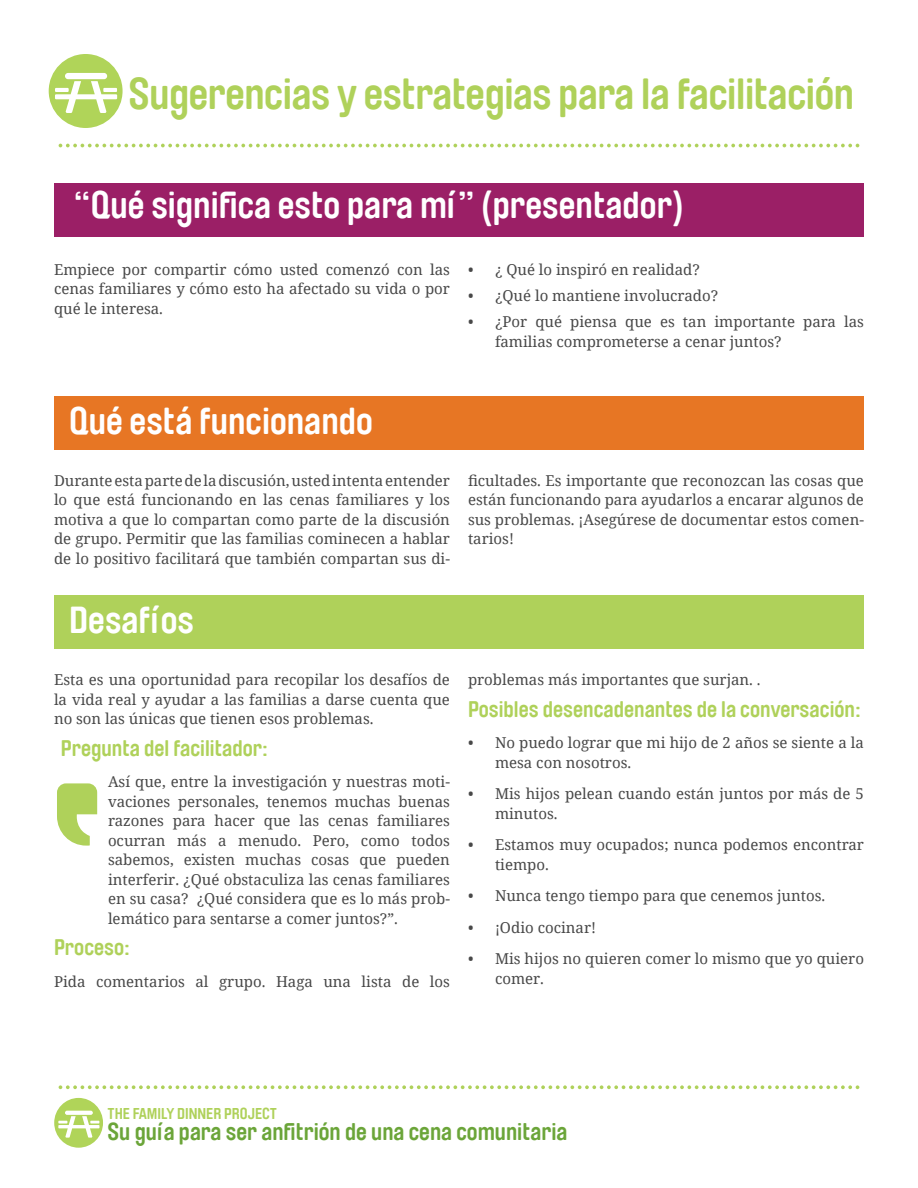
<style>
.page{position:relative;width:918px;height:1188px;background:#fff}
.page>*{position:absolute;margin:0;border:0;box-sizing:border-box;transform-origin:0 0}
.NEW-A_MASTER_HEADER{font:700 43.5px "Brauer Neue";letter-spacing:-.01em;color:#afd15a}
.main_bigger{font:700 37.5px "Brauer Neue";color:#fff}
.t1{font:700 24px "Brauer Neue";color:#6ba539}
.main_bigger-2{font:700 22.5px "Brauer Neue";color:#afd15a}
.t2{font:700 15.6px "Brauer Neue";color:#afd15a}
.main_bigger-3{font:15px/19.5px "Noto Serif";color:#484848;text-align:justify}
</style>
<div class="page">
<svg style="left:59px;top:1085px;width:800px;height:4px"></svg>
<div style="left:54px;top:1098px;width:49px;height:50px;background:#b0d459;border-radius:50%"></div>
<svg style="left:65px;top:1111px;width:28px;height:4px"></svg>
<svg style="left:58px;top:1116px;width:41px;height:22px"></svg>
<div style="left:54px;top:183px;width:810px;height:54px;background:#9b1f66"></div>
<div style="left:54px;top:396px;width:810px;height:54px;background:#e77624"></div>
<div style="left:54px;top:596px;width:810px;height:54px;background:#afd15a"></div>
<svg style="left:57px;top:783px;width:40px;height:63px"></svg>
<svg style="left:59px;top:144px;width:800px;height:3px"></svg>
<svg style="left:49px;top:54px;width:74px;height:74px"></svg>
<p class="NEW-A_MASTER_HEADER" style="left:129px;top:69px;width:727px">Sugerencias y estrategias para la facilitación</p>
<p class="main_bigger" style="left:75px;top:183px;width:612px">“Qué significa esto para mí” (presentador)</p>
<p class="main_bigger-3" style="left:54px;top:259px;width:397px">Empiece por compartir cómo usted comenzó con las cenas familiares y cómo esto ha afectado su vida o por qué le interesa.</p>
<p class="main_bigger-3" style="left:468px;top:259px;width:234px">• ¿ Qué lo inspiró en realidad?</p>
<p class="main_bigger-3" style="left:468px;top:285px;width:252px">• ¿Qué lo mantiene involucrado?</p>
<p class="main_bigger-3" style="left:495px;top:312px;width:371px;text-indent:-27px">• ¿Por qué piensa que es tan importante para las familias comprometerse a cenar juntos?</p>
<p class="main_bigger" style="left:69px;top:399px;width:305px">Qué está funcionando</p>
<p class="main_bigger-3" style="left:54px;top:470px;width:398px">Durante esta parte de la discusión, usted intenta entender lo que está funcionando en las cenas familiares y los motiva a que lo compartan como parte de la discusión de grupo. Permitir que las familias cominecen a hablar de lo positivo facilitará que también compartan sus di-</p>
<p class="main_bigger" style="left:69px;top:599px;width:127px">Desafíos</p>
<p class="main_bigger-3" style="left:54px;top:669px;width:397px">Esta es una oportunidad para recopilar los desafíos de la vida real y ayudar a las familias a darse cuenta que no son las únicas que tienen esos problemas.</p>
<p class="main_bigger-2" style="left:61px;top:735px;width:209px">Pregunta del facilitador:</p>
<p class="main_bigger-3" style="left:108px;top:771px;width:344px">Así que, entre la investigación y nuestras moti&shy;vaciones personales, tenemos muchas buenas razones para hacer que las cenas familiares ocurran más a menudo. Pero, como todos sabemos, existen muchas cosas que pueden interferir. ¿Qué obstaculiza las cenas familiares en su casa? ¿Qué considera que es lo más prob&shy;lemático para sentarse a comer juntos?”.</p>
<p class="main_bigger-2" style="left:54px;top:934px;width:78px">Proceso:</p>
<p class="main_bigger-3" style="left:54px;top:971px;width:398px">Pida comentarios al grupo. Haga una lista de los</p>
<p class="main_bigger-3" style="left:468px;top:470px;width:398px">ficultades. Es importante que reconozcan las cosas que están funcionando para ayudarlos a encarar algunos de sus problemas. ¡Asegúrese de documentar estos comen&shy;tarios!</p>
<p class="main_bigger-3" style="left:468px;top:669px;width:294px">problemas más importantes que surjan. .</p>
<p class="main_bigger-2" style="left:468px;top:696px;width:394px">Posibles desencadenantes de la conversación:</p>
<p class="main_bigger-3" style="left:495px;top:732px;width:370px;text-indent:-27px">• No puedo lograr que mi hijo de 2 años se siente a la mesa con nosotros.</p>
<p class="main_bigger-3" style="left:495px;top:783px;width:370px;text-indent:-27px">• Mis hijos pelean cuando están juntos por más de 5 minutos.</p>
<p class="main_bigger-3" style="left:495px;top:834px;width:371px;text-indent:-27px">• Estamos muy ocupados; nunca podemos encontrar tiempo.</p>
<p class="main_bigger-3" style="left:468px;top:885px;width:359px">• Nunca tengo tiempo para que cenemos juntos.</p>
<p class="main_bigger-3" style="left:468px;top:917px;width:130px">• ¡Odio cocinar!</p>
<p class="main_bigger-3" style="left:495px;top:948px;width:370px;text-indent:-27px">• Mis hijos no quieren comer lo mismo que yo quiero comer.</p>
<p class="t2" style="left:108px;top:1105px;width:171px">THE FAMILY DINNER PROJECT</p>
<h3 class="t1" style="left:108px;top:1118px;width:461px">Su guía para ser anfitrión de una cena comunitaria</h3>
</div>
